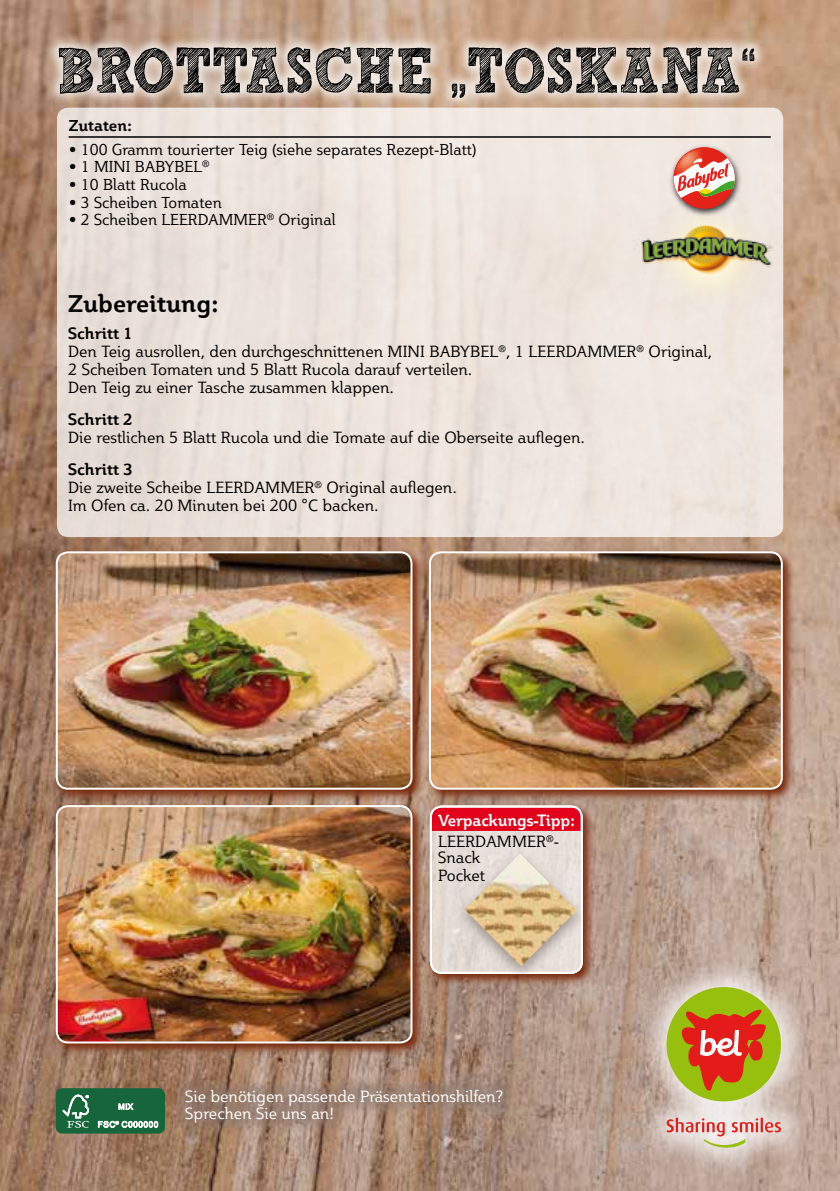
<style>
.page{position:relative;width:840px;height:1191px;background:#fff}
.page>*{position:absolute;margin:0;border:0;box-sizing:border-box;transform-origin:0 0}
.t1{font:64px "Sketch Rockwell";color:#000;scale:.8 1}
.t2{font:700 24px "Plume";color:#000}
.t3{font:16px/18px "Plume";color:#000}
.t4{font:16px/17px "Plume";color:#fff}
.t5{font:700 16px/21px "Plume";letter-spacing:-.01em;color:#fff}
.t6{font:700 16px "Plume";color:#000}
.t7{font:15.6px "Plume";color:#000}
.t8{font:700 15.6px "Plume";color:#000}
.s1{font-weight:700}
.s2{font-weight:400;color:#000}
</style>
<div class="page">
<img style="left:0;top:0;width:839px;height:1191px">
<div style="left:57px;top:108px;width:725px;height:429px;background:#ede4dd;border-radius:11px"></div>
<div style="left:46px;top:34px;width:720px;height:76px;background:#fff;opacity:.75"></div>
<div style="left:170px;top:1073px;width:347px;height:65px;background:#8b7870;opacity:.6"></div>
<div style="left:56px;top:1088px;width:108px;height:45px;background:#16653b;border-radius:6px"></div>
<div style="left:56px;top:1088px;width:109px;height:45px;border:2px solid #16653b;border-radius:5px"></div>
<svg style="left:62px;top:1094px;width:27px;height:33px"></svg>
<svg style="left:98px;top:1120px;width:60px;height:8px"></svg>
<svg style="left:118px;top:1103px;width:16px;height:7px"></svg>
<img style="left:641px;top:207px;width:152px;height:97px">
<svg style="left:426px;top:549px;width:369px;height:253px;background:#a77a64"></svg>
<img style="left:429px;top:552px;width:352px;height:236px">
<div style="left:428px;top:551px;width:354px;height:238px;border:2px solid #fff;border-radius:11px"></div>
<svg style="left:53px;top:803px;width:371px;height:252px;background:#9a6a53"></svg>
<img style="left:57px;top:806px;width:354px;height:236px">
<div style="left:56px;top:805px;width:356px;height:238px;border:2px solid #fff;border-radius:11px"></div>
<svg style="left:53px;top:549px;width:371px;height:253px;background:#9c6b52"></svg>
<img style="left:57px;top:552px;width:354px;height:236px">
<div style="left:56px;top:551px;width:356px;height:238px;border:2px solid #fff;border-radius:11px"></div>
<hr style="left:69px;top:136px;width:701px;height:2px;background:#000">
<div style="left:634px;top:955px;width:178px;height:224px;background:#fff;opacity:.8"></div>
<div style="left:666px;top:987px;width:114px;height:114px;background:#97bf0d;border-radius:50%"></div>
<svg style="left:681px;top:1009px;width:84px;height:82px"></svg>
<svg style="left:666px;top:1117px;width:114px;height:30px;background:#e2bdb3"></svg>
<img style="left:666px;top:146px;width:77px;height:73px">
<svg style="left:673px;top:147px;width:61px;height:62px;background:#df9181"></svg>
<svg style="left:427px;top:803px;width:168px;height:183px;background:#a98473"></svg>
<div style="left:430px;top:806px;width:151px;height:168px;background:#e5dcd7;border-radius:11px"></div>
<div style="left:431px;top:807px;width:149px;height:24px;background:#e2001a"></div>
<div style="left:429px;top:805px;width:153px;height:169px;border:2px solid #fff;border-radius:11px"></div>
<div style="left:454px;top:848px;width:134px;height:134px;background:#6a5b55;opacity:.6"></div>
<img style="left:464px;top:853px;width:112px;height:113px">
<h1 class="t1" style="left:56px;top:36px;width:875px">BROTTASCHE „TOSKANA“</h1>
<p class="t8" style="left:69px;top:115px;width:65px">Zutaten:</p>
<p class="t7" style="left:69px;top:140px;width:409px">• 100 Gramm tourierter Teig (siehe separates Rezept-Blatt)</p>
<p class="t7" style="left:69px;top:157px;width:142px">• 1 MINI BABYBEL<sup>®</sup></p>
<p class="t7" style="left:69px;top:175px;width:120px">• 10 Blatt Rucola</p>
<p class="t7" style="left:69px;top:192px;width:154px">• 3 Scheiben Tomaten</p>
<p class="t7" style="left:69px;top:210px;width:268px">• 2 Scheiben LEERDAMMER<sup>®</sup> Original</p>
<h2 class="t2" style="left:68px;top:288px;width:152px">Zubereitung:</h2>
<p class="t3" style="left:68px;top:324px;width:645px"><span class="s1">Schritt 1<br></span>Den Teig ausrollen, den durchgeschnittenen MINI BABYBEL<sup>®</sup>, 1 LEERDAMMER<sup>®</sup> Original, 2 Scheiben Tomaten und 5 Blatt Rucola darauf verteilen.<br>Den Teig zu einer Tasche zusammen klappen.</p>
<p class="t6" style="left:68px;top:409px;width:66px">Schritt 2</p>
<p class="t3" style="left:68px;top:428px;width:518px">Die restlichen 5 Blatt Rucola und die Tomate auf die Oberseite auflegen.</p>
<p class="t3" style="left:68px;top:460px;width:390px"><span class="s1">Schritt 3<br></span>Die zweite Scheibe LEERDAMMER<sup>®</sup> Original auflegen.<br>Im Ofen ca. 20 Minuten bei 200 °C backen.</p>
<p class="t5" style="left:438px;top:809px;width:138px">Verpackungs-Tipp:<br><span class="s2">LEERDAMMER</span><sup>®</sup><span class="s2">-</span></p>
<p class="t3" style="left:438px;top:848px;width:48px">Snack<br>Pocket</p>
<p class="t4" style="left:185px;top:1087px;width:319px">Sie benötigen passende Präsentationshilfen?<br>Sprechen Sie uns an!</p>
</div>
